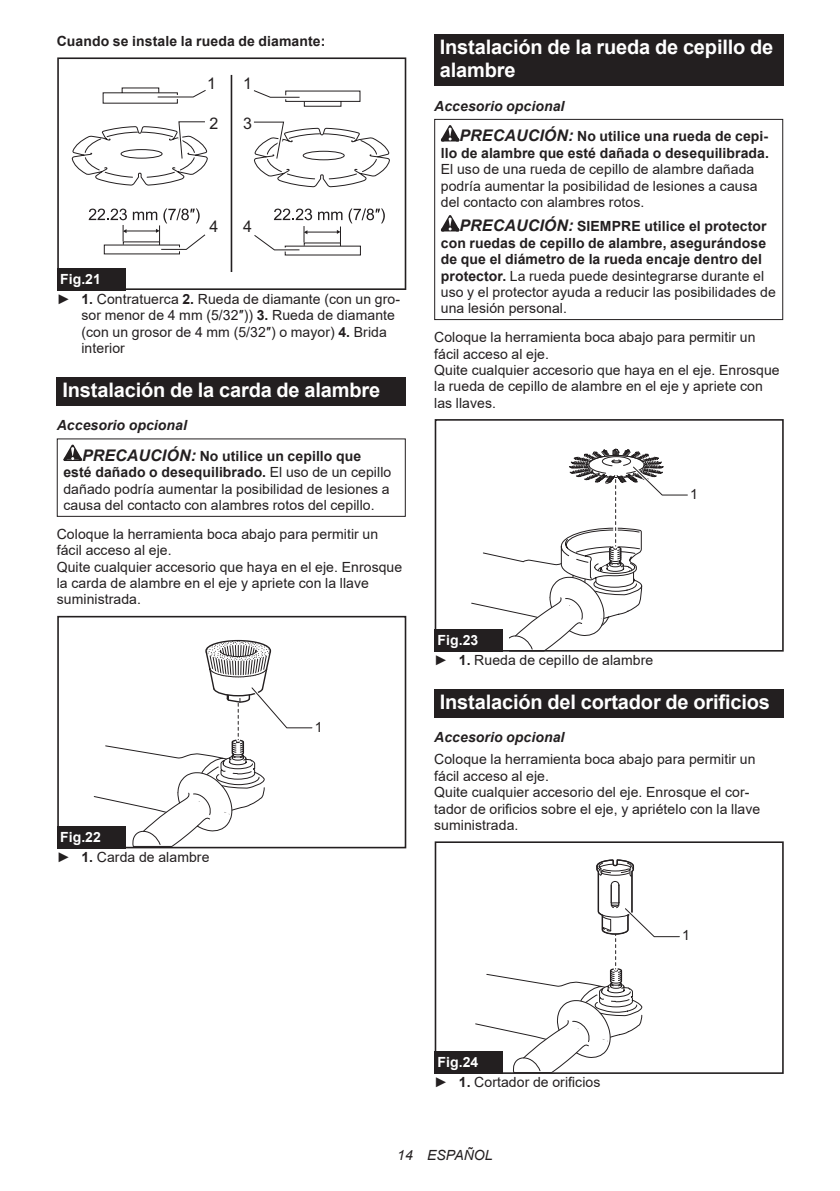
<style>
.page{position:relative;width:840px;height:1191px;background:#fff}
.page>*{position:absolute;margin:0;border:0;box-sizing:border-box;transform-origin:0 0}
.t1{font:700 20px/23.4px "Arial";letter-spacing:-.01em;color:#fff}
.t2{font:16px "Arial";color:#231f20}
.t3{font:14px/16.4px "Arial";letter-spacing:.005em;color:#231f20}
.t4{font:700 14px/16.4px "Arial";letter-spacing:.005em;color:#231f20}
.t5{font:italic 700 14px "Arial";letter-spacing:.005em;color:#231f20}
.t6{font:italic 14px "Arial";letter-spacing:.005em;color:#231f20}
.s1{font-weight:700;color:#fff}
.s2{font-weight:700}
.s3{font-style:italic}
.s4{font-style:italic;font-size:16px}
.s5{font-weight:400}
</style>
<div class="page">
<svg style="left:57px;top:57px;width:349px;height:233px"></svg>
<div style="left:57px;top:268px;width:68px;height:22px;background:#231f20"></div>
<div style="left:57px;top:377px;width:348px;height:28px;background:#231f20"></div>
<svg style="left:63px;top:444px;width:19px;height:17px"></svg>
<div style="left:57px;top:438px;width:348px;height:79px;border:1px solid #231f20"></div>
<div style="left:57px;top:616px;width:349px;height:232px;border:2px solid #231f20"></div>
<svg style="left:93px;top:639px;width:222px;height:208px"></svg>
<div style="left:57px;top:825px;width:68px;height:23px;background:#231f20"></div>
<div style="left:434px;top:34px;width:348px;height:52px;background:#231f20"></div>
<svg style="left:440px;top:125px;width:19px;height:16px"></svg>
<svg style="left:440px;top:215px;width:19px;height:16px"></svg>
<div style="left:434px;top:119px;width:348px;height:201px;border:1px solid #231f20"></div>
<div style="left:434px;top:419px;width:349px;height:232px;border:2px solid #231f20"></div>
<svg style="left:471px;top:448px;width:219px;height:203px"></svg>
<div style="left:434px;top:629px;width:68px;height:22px;background:#231f20"></div>
<div style="left:434px;top:689px;width:348px;height:28px;background:#231f20"></div>
<div style="left:434px;top:841px;width:349px;height:233px;border:2px solid #231f20"></div>
<svg style="left:475px;top:859px;width:207px;height:214px"></svg>
<div style="left:434px;top:1051px;width:68px;height:23px;background:#231f20"></div>
<p class="t4" style="left:57px;top:33px;width:270px">Cuando se instale la rueda de diamante:</p>
<p class="t2" style="left:207px;top:73px;width:10px">1</p>
<p class="t2" style="left:243px;top:73px;width:10px">1</p>
<p class="t2" style="left:209px;top:112px;width:10px">2</p>
<p class="t2" style="left:243px;top:112px;width:10px">3</p>
<p class="t2" style="left:209px;top:215px;width:10px">4</p>
<p class="t2" style="left:243px;top:215px;width:10px">4</p>
<p class="t3" style="left:57px;top:268px;width:344px;line-height:20.2px"><span class="s1">Fig.21<br></span>► <span class="s2">1.</span> Contratuerca <span class="s2">2.</span> Rueda de diamante (con un gro-</p>
<p class="t3" style="left:81px;top:307px;width:315px">sor menor de 4 mm (5/32″)) <span class="s2">3.</span> Rueda de diamante (con un grosor de 4 mm (5/32″) o mayor) <span class="s2">4.</span> Brida interior</p>
<h1 class="t1" style="left:62px;top:378px;width:319px">Instalación de la carda de alambre</h1>
<p class="t4" style="left:82px;top:410px;width:280px;line-height:30.6px;text-indent:-25px"><span class="s3">Accesorio opcional<br></span><span class="s4">PRECAUCIÓN:</span> No utilice un cepillo que</p>
<p class="t3" style="left:63px;top:464px;width:329px;text-align:justify"><span class="s2">esté dañado o desequilibrado.</span> El uso de un cepillo dañado podría aumentar la posibilidad de lesiones a causa del contacto con alambres rotos del cepillo.</p>
<p class="t3" style="left:57px;top:526px;width:347px">Coloque la herramienta boca abajo para permitir un fácil acceso al eje.<br>Quite cualquier accesorio que haya en el eje. Enrosque la carda de alambre en el eje y apriete con la llave suministrada.</p>
<p class="t3" style="left:57px;top:826px;width:154px;line-height:20.2px"><span class="s1">Fig.22<br></span>► <span class="s2">1.</span> Carda de alambre</p>
<p class="t3" style="left:315px;top:718px;width:9px">1</p>
<h1 class="t1" style="left:439px;top:36px;width:335px">Instalación de la rueda de cepillo de alambre</h1>
<p class="t4" style="left:459px;top:91px;width:310px;line-height:30.6px;text-indent:-25px"><span class="s3">Accesorio opcional<br></span><span class="s4">PRECAUCIÓN:</span> No utilice una rueda de cepi-</p>
<p class="t4" style="left:440px;top:145px;width:329px">llo de alambre que esté dañada o desequilibrada.</p>
<p class="t3" style="left:440px;top:161px;width:318px">El uso de una rueda de cepillo de alambre dañada podría aumentar la posibilidad de lesiones a causa del contacto con alambres rotos.</p>
<p class="t4" style="left:440px;top:218px;width:336px;text-indent:19px"><span class="s4">PRECAUCIÓN:</span> SIEMPRE utilice el protector con ruedas de cepillo de alambre, asegurándose de que el diámetro de la rueda encaje dentro del protector. <span class="s5">La rueda puede desintegrarse durante el uso y el protector ayuda a reducir las posibilidades de una lesión personal.</span></p>
<p class="t3" style="left:434px;top:329px;width:347px">Coloque la herramienta boca abajo para permitir un fácil acceso al eje.<br>Quite cualquier accesorio que haya en el eje. Enrosque la rueda de cepillo de alambre en el eje y apriete con las llaves.</p>
<p class="t3" style="left:690px;top:485px;width:9px">1</p>
<p class="t3" style="left:434px;top:630px;width:220px;line-height:20.2px"><span class="s1">Fig.23<br></span>► <span class="s2">1.</span> Rueda de cepillo de alambre</p>
<h1 class="t1" style="left:439px;top:690px;width:331px">Instalación del cortador de orificios</h1>
<p class="t5" style="left:434px;top:728px;width:132px">Accesorio opcional</p>
<p class="t3" style="left:434px;top:751px;width:327px">Coloque la herramienta boca abajo para permitir un fácil acceso al eje.<br>Quite cualquier accesorio del eje. Enrosque el cor&shy;tador de orificios sobre el eje, y apriételo con la llave suministrada.</p>
<p class="t3" style="left:682px;top:927px;width:9px">1</p>
<p class="t3" style="left:434px;top:1052px;width:168px;line-height:20.2px"><span class="s1">Fig.24<br></span>► <span class="s2">1.</span> Cortador de orificios</p>
<p class="t6" style="left:397px;top:1146px;width:97px">14 ESPAÑOL</p>
</div>
